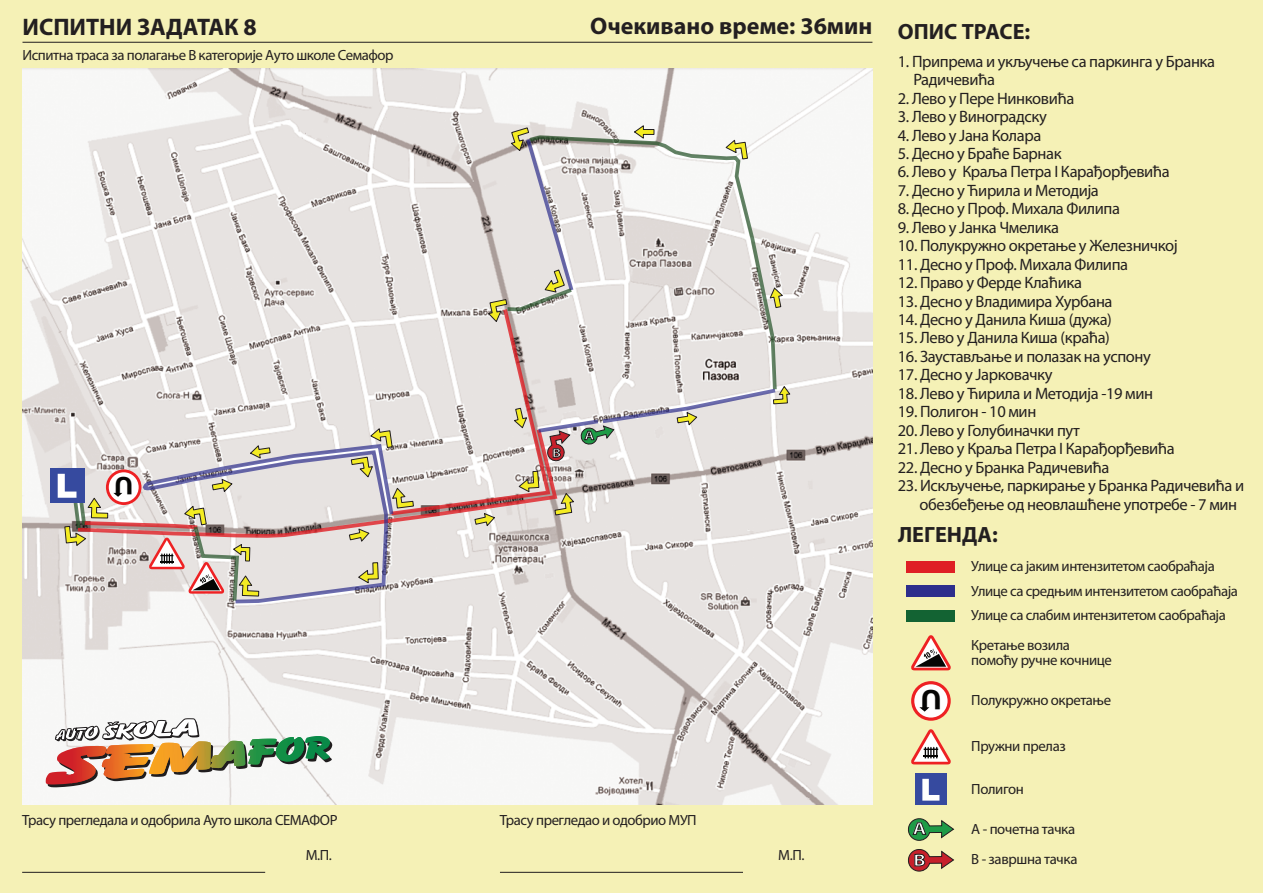
<style>
.page{position:relative;width:1263px;height:893px;background:#f5f1b6}
.page>*{position:absolute;margin:0;border:0;box-sizing:border-box;transform-origin:0 0}
.t1{font:700 24px "Myriad Pro";color:#231f20}
.t2{font:700 22.2px "Myriad Pro";color:#231f20}
.t3{font:700 semi-expanded 17.1px/31.5px "Myriad Pro";color:#fff;scale:1.09 1}
.t4{font:16.5px/18.5px "Myriad Pro";letter-spacing:-.025em;color:#231f20}
.t5{font:14.85px/14.9px "Myriad Pro";letter-spacing:-.03em;color:#231f20}
.t6{font:700 semi-expanded 12.6px "Myriad Pro";color:#fff;scale:1.09 1}
</style>
<div class="page">
<svg style="left:911px;top:635px;width:40px;height:35px"></svg>
<svg style="left:911px;top:729px;width:40px;height:35px"></svg>
<div style="left:915px;top:774px;width:31px;height:31px;background:#364a9f"></div>
<svg style="left:922px;top:779px;width:17px;height:22px"></svg>
<div style="left:906px;top:561px;width:49px;height:12px;background:#df1f25"></div>
<div style="left:906px;top:585px;width:49px;height:12px;background:#2d2e8c"></div>
<div style="left:906px;top:610px;width:49px;height:11px;background:#136333"></div>
<hr style="left:22px;top:872px;width:243px;height:1px;background:#201d1e">
<hr style="left:22px;top:42px;width:850px;height:1px;background:#201d1e">
<hr style="left:500px;top:872px;width:243px;height:1px;background:#201d1e">
<img style="left:22px;top:69px;width:851px;height:735px">
<svg style="left:48px;top:716px;width:284px;height:71px;background:#c8bba5"></svg>
<svg style="left:908px;top:818px;width:47px;height:23px"></svg>
<svg style="left:908px;top:849px;width:46px;height:23px"></svg>
<div style="left:50px;top:468px;width:34px;height:35px;background:#364a9f"></div>
<svg style="left:911px;top:681px;width:40px;height:40px"></svg>
<svg style="left:58px;top:124px;width:733px;height:479px;background:#dfd9d7"></svg>
<h1 class="t1" style="left:22px;top:11px;width:236px">ИСПИТНИ ЗАДАТАК 8</h1>
<h1 class="t1" style="left:590px;top:10px;width:442px">Очекивано време: 36мин <sub>ОПИС</sub> <sub>ТРАСЕ:</sub></h1>
<p class="t5" style="left:22px;top:47px;width:373px">Испитна траса за полагање B категорије Aуто школе Семафор</p>
<p class="t5" style="left:22px;top:812px;width:317px">Трасу прегледала и одобрила Ауто школа СЕМАФОР</p>
<p class="t6" style="left:552px;top:445px;width:10px">B</p>
<p class="t6" style="left:584px;top:427px;width:11px">A</p>
<p class="t5" style="left:500px;top:812px;width:198px">Трасу прегледао и одобрио МУП</p>
<p class="t5" style="left:306px;top:848px;width:28px">М.П.</p>
<p class="t5" style="left:778px;top:848px;width:28px">М.П.</p>
<p class="t4" style="left:913px;top:52px;width:303px;text-indent:-15px">1. Припрема и укључење са паркинга у Бранка<br>Радичевића</p>
<p class="t4" style="left:898px;top:89px;width:178px">2. Лево у Пере Нинковића</p>
<p class="t4" style="left:898px;top:107px;width:150px">3. Лево у Виноградску</p>
<p class="t4" style="left:898px;top:126px;width:145px">4. Лево у Јана Колара</p>
<p class="t4" style="left:898px;top:144px;width:165px">5. Десно у Браће Барнак</p>
<p class="t4" style="left:898px;top:162px;width:273px">6. Лево у Краља Петра I Карађорђевића</p>
<p class="t4" style="left:898px;top:181px;width:202px">7. Десно у Ћирила и Методија</p>
<p class="t4" style="left:898px;top:199px;width:224px">8. Десно у Проф. Михала Филипа</p>
<p class="t4" style="left:898px;top:218px;width:163px">9. Лево у Јанка Чмелика</p>
<p class="t4" style="left:898px;top:236px;width:281px">10. Полукружно окретање у Железничкој</p>
<p class="t4" style="left:898px;top:255px;width:232px">11. Десно у Проф. Михала Филипа</p>
<p class="t4" style="left:898px;top:273px;width:186px">12. Право у Ферде Клаћика</p>
<p class="t4" style="left:898px;top:292px;width:216px">13. Десно у Владимира Хурбана</p>
<p class="t4" style="left:898px;top:310px;width:215px">14. Десно у Данила Киша (дужа)</p>
<p class="t4" style="left:898px;top:328px;width:214px">15. Лево у Данила Киша (краћа)</p>
<p class="t4" style="left:898px;top:347px;width:254px">16. Заустављање и полазак на успону</p>
<p class="t4" style="left:898px;top:365px;width:156px">17. Десно у Јарковачку</p>
<p class="t4" style="left:898px;top:384px;width:257px">18. Лево у Ћирила и Методија -19 мин</p>
<p class="t4" style="left:898px;top:402px;width:140px">19. Полигон - 10 мин</p>
<p class="t4" style="left:898px;top:421px;width:184px">20. Лево у Голубиначки пут</p>
<p class="t4" style="left:898px;top:439px;width:278px">21. Лево у Краља Петра I Карађорђевића</p>
<p class="t4" style="left:898px;top:458px;width:213px">22. Десно у Бранка Радичевића</p>
<p class="t4" style="left:919px;top:476px;width:326px;text-indent:-22px">23. Искључење, паркирање у Бранка Радичевића и обезбеђење од неовлашћене употребе - 7 мин</p>
<h2 class="t2" style="left:898px;top:520px;width:101px">ЛЕГЕНДА:</h2>
<p class="t5" style="left:971px;top:558px;width:245px">Улице са јаким интензитетом саобраћаја</p>
<p class="t5" style="left:971px;top:578px;width:268px;line-height:24.5px">Улице са средњим интензитетом саобраћаја<br>Улице са слабим интензитетом саобраћаја</p>
<p class="t3" style="left:913px;top:812px;width:14px">A<br>B</p>
<p class="t5" style="left:971px;top:637px;width:142px">Кретање возила помоћу ручне кочнице</p>
<p class="t5" style="left:971px;top:693px;width:141px">Полукружно окретање</p>
<p class="t5" style="left:971px;top:739px;width:96px">Пружни прелаз</p>
<p class="t5" style="left:971px;top:782px;width:54px">Полигон</p>
<p class="t5" style="left:971px;top:814px;width:108px;line-height:29.5px">А - почетна тачка<br>B - завршна тачка</p>
</div>
